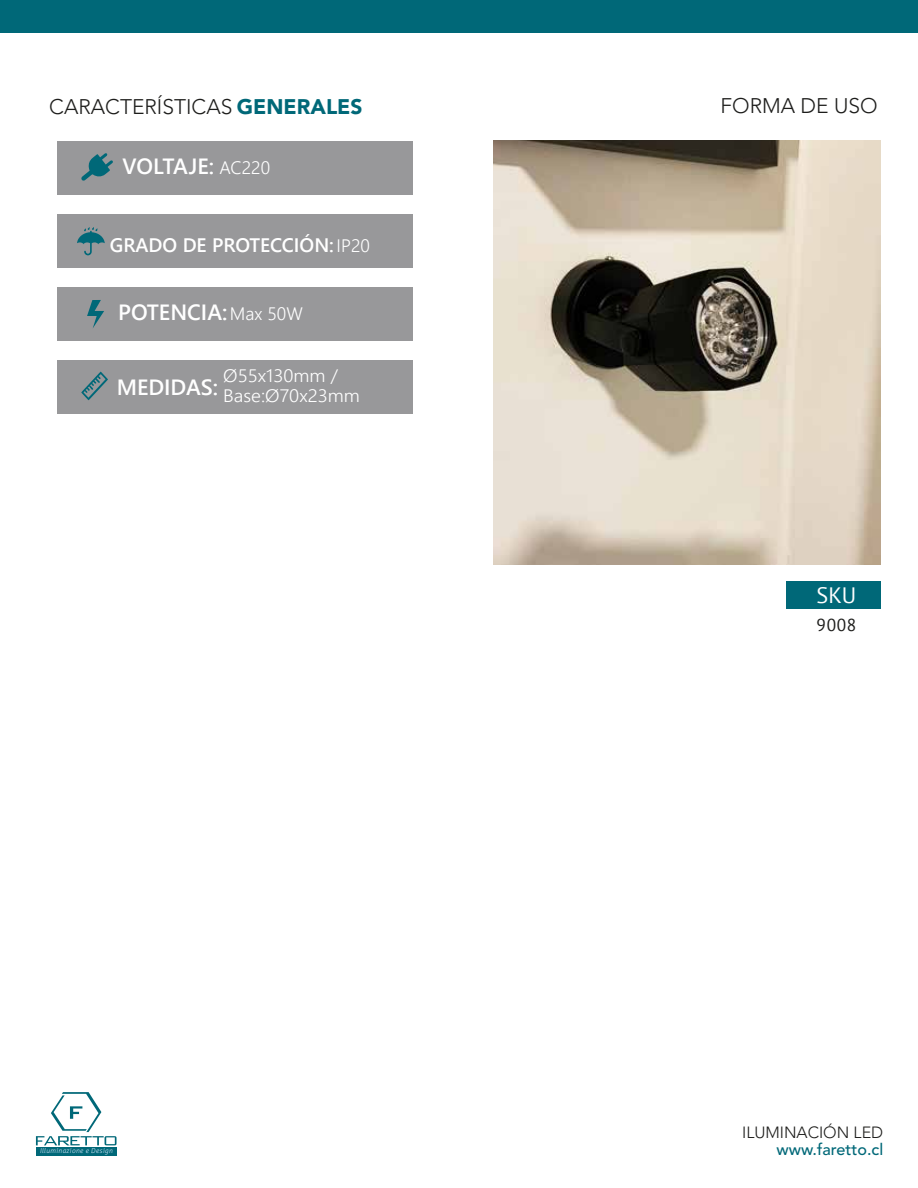
<style>
.page{position:relative;width:918px;height:1188px;background:#fff}
.page>*{position:absolute;margin:0;border:0;box-sizing:border-box;transform-origin:0 0}
.t1{font:22.2px "PT Sans";color:#fff}
.t2{font:600 22.05px "Segoe UI";color:#fff}
.t3{font:300 21px "Avenir LT Std";color:#1d1d1b}
.t4{font:600 19.5px "Segoe UI";color:#fff}
.t5{font:300 18px/19.5px "Segoe UI";color:#fff;scale:1.06 1}
.t6{font:17.25px "PT Sans";color:#1d1d1b}
.t7{font:300 16.2px "Avenir LT Std";color:#1d1d1b}
.t8{font:500 16.2px "Avenir LT Std";color:#006878}
.t9{font:italic 300 6.9px "Aller";letter-spacing:.045em;color:#cee2f5}
.s1{font-weight:900;color:#006878}
.s2{font-weight:300;font-size:18px}
</style>
<div class="page">
<div style="left:786px;top:581px;width:94px;height:28px;background:#006878"></div>
<div style="left:36px;top:1147px;width:81px;height:8px;background:#006878"></div>
<svg style="left:36px;top:1092px;width:81px;height:53px"></svg>
<div style="left:57px;top:360px;width:356px;height:54px;background:#98989a"></div>
<svg style="left:81px;top:372px;width:27px;height:28px"></svg>
<div style="left:57px;top:214px;width:356px;height:54px;background:#98989a"></div>
<svg style="left:77px;top:227px;width:28px;height:28px"></svg>
<div style="left:57px;top:141px;width:356px;height:54px;background:#98989a"></div>
<svg style="left:81px;top:153px;width:32px;height:28px"></svg>
<div style="left:57px;top:287px;width:356px;height:54px;background:#98989a"></div>
<svg style="left:87px;top:300px;width:17px;height:28px"></svg>
<img style="left:494px;top:141px;width:387px;height:424px">
<div style="left:0;top:0;width:918px;height:33px;background:#006878"></div>
<p class="t3" style="left:49px;top:95px;width:315px">CARACTERÍSTICAS <span class="s1">GENERALES</span></p>
<p class="t2" style="left:122px;top:145px;width:149px">VOLTAJE: <span class="s2">AC220</span></p>
<p class="t4" style="left:110px;top:227px;width:262px">GRADO DE PROTECCIÓN: <span class="s2">IP20</span></p>
<p class="t2" style="left:118px;top:291px;width:186px">POTENCIA:<span class="s2">Max 50W</span></p>
<p class="t2" style="left:117px;top:366px;width:103px">MEDIDAS:</p>
<p class="t5" style="left:223px;top:365px;width:131px">Ø55x130mm /<br>Base:Ø70x23mm</p>
<p class="t9" style="left:40px;top:1147px;width:74px">Illuminazione e Design</p>
<p class="t3" style="left:720px;top:94px;width:159px">FORMA DE USO</p>
<p class="t1" style="left:817px;top:581px;width:41px">SKU</p>
<p class="t6" style="left:816px;top:614px;width:42px">9008</p>
<p class="t7" style="left:742px;top:1123px;width:143px">ILUMINACIÓN LED</p>
<p class="t8" style="left:777px;top:1140px;width:108px">www.faretto.cl</p>
</div>
